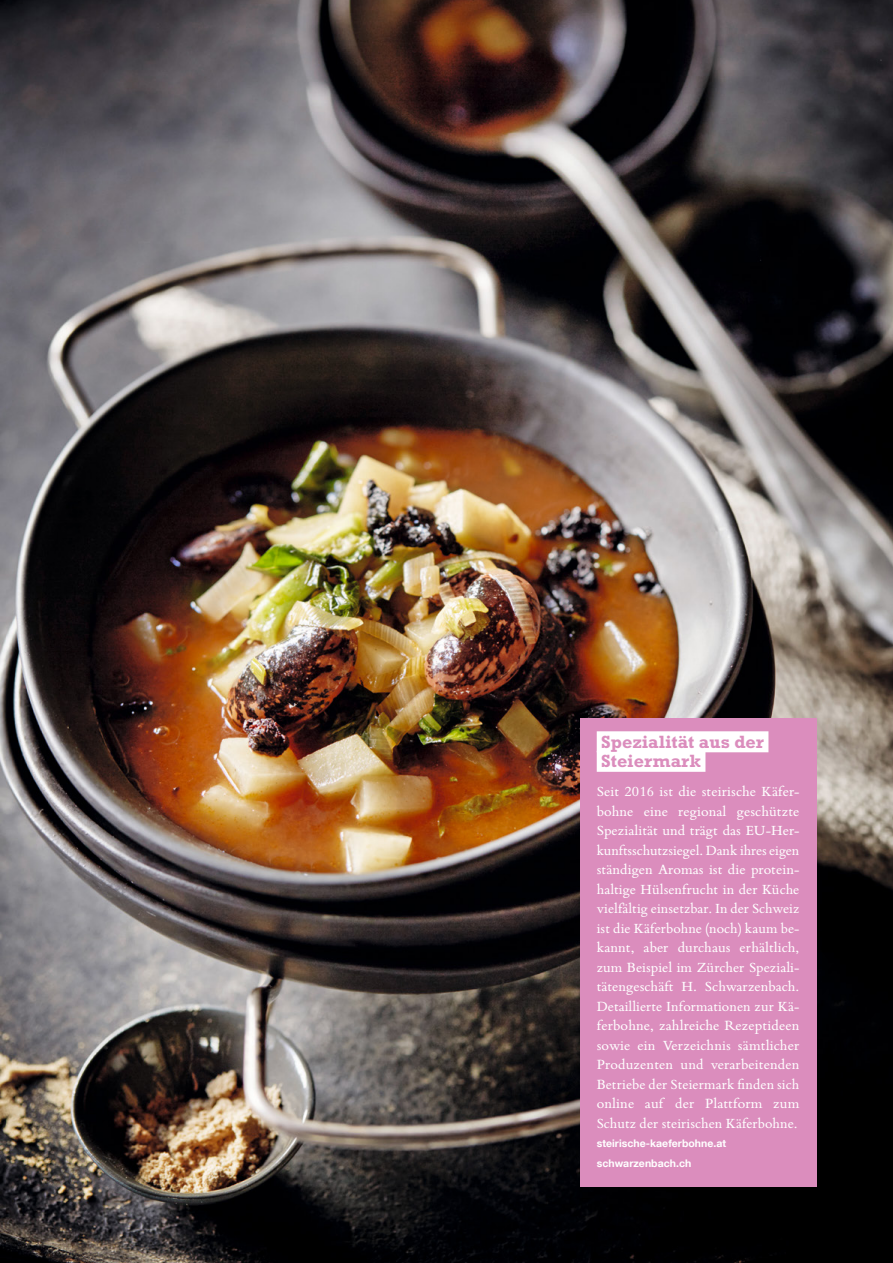
<style>
.page{position:relative;width:893px;height:1263px;background:#fff}
.page>*{position:absolute;margin:0;border:0;box-sizing:border-box;transform-origin:0 0}
._12_Boxtitel_x12{font:700 18px "Rockwell";color:#db8dbd}
._07_Box_Lauftext_x07{font:15px/19.5px "Bembo Book MT Std";letter-spacing:.005em;color:#fff;text-align:justify}
._07_Box_Lauftext_x07-2{font:700 10.5px "Helvetica Neue LT Com";letter-spacing:.005em;color:#fff}
</style>
<div class="page">
<img style="left:0;top:0;width:893px;height:1263px">
<div style="left:580px;top:718px;width:236px;height:468px;background:#db8dbd"></div>
<div style="left:597px;top:731px;width:171px;height:21px;background:#fff"></div>
<div style="left:597px;top:751px;width:108px;height:21px;background:#fff"></div>
<p class="_12_Boxtitel_x12" style="left:601px;top:731px;width:164px">Spezialität aus der</p>
<p class="_12_Boxtitel_x12" style="left:601px;top:750px;width:101px">Steiermark</p>
<p class="_07_Box_Lauftext_x07" style="left:597px;top:781px;width:204px">Seit 2016 ist die steirische Käfer&shy;bohne eine regional geschützte Spezialität und trägt das EU-Her&shy;kunftsschutzsiegel. Dank ihres eigen ständigen Aromas ist die protein&shy;haltige Hülsenfrucht in der Küche vielfältig einsetzbar. In der Schweiz ist die Käferbohne (noch) kaum be&shy;kannt, aber durchaus erhältlich, zum Beispiel im Zürcher Speziali&shy;tätengeschäft H. Schwarzenbach.<br>Detaillierte Informationen zur Kä&shy;ferbohne, zahlreiche Rezeptideen sowie ein Verzeichnis sämtlicher Produzenten und verarbeitenden Betriebe der Steiermark finden sich online auf der Plattform zum Schutz der steirischen Käferbohne.</p>
<p class="_07_Box_Lauftext_x07-2" style="left:597px;top:1137px;width:131px">steirische-kaeferbohne.at</p>
<p class="_07_Box_Lauftext_x07-2" style="left:597px;top:1156px;width:96px">schwarzenbach.ch</p>
</div>
